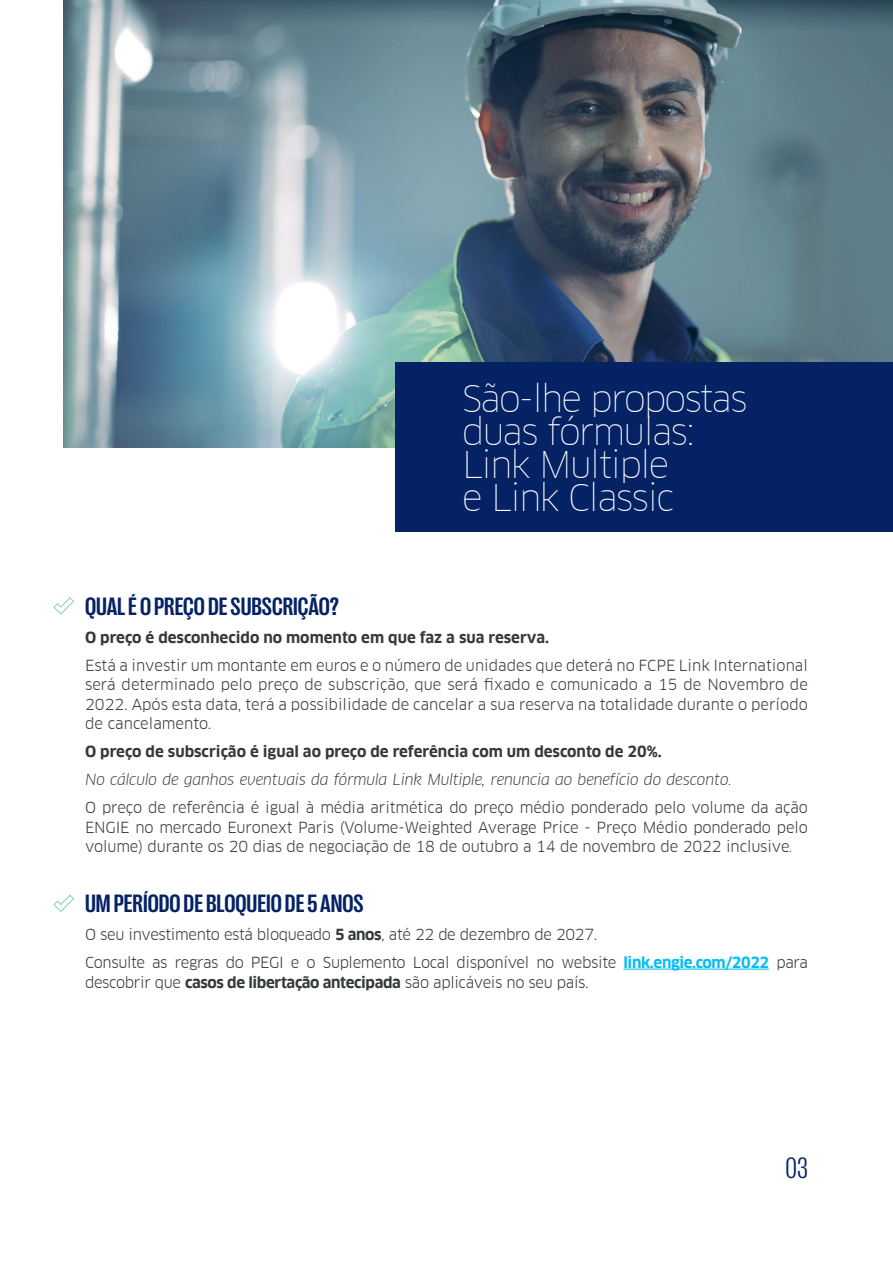
<style>
.page{position:relative;width:893px;height:1263px;background:#fff}
.page>*{position:absolute;margin:0;border:0;box-sizing:border-box;transform-origin:0 0}
.t1{font:100 36px/33px "Clan Offc Pro";letter-spacing:-.05em;color:#fff}
.t2{font:300 condensed 30px "Right Grotesk";color:#052265}
.t3{font:700 condensed 25.5px "Right Grotesk";color:#052265}
.t4{font:15px/19.5px "Clan Offc Pro";letter-spacing:-.025em;color:#343a3c;text-align:justify}
.t5{font:700 15px "Clan Offc Pro";color:#343a3c}
.t6{font:italic 15px "Clan Offc Pro";letter-spacing:-.01em;color:#343a3c}
.s1{font-style:italic}
.s2{font-weight:700}
.s3{font-weight:700;color:#04bdf2}
</style>
<div class="page">
<img style="left:64px;top:0;width:829px;height:447px">
<div style="left:395px;top:362px;width:498px;height:170px;background:#052265"></div>
<hr style="left:623px;top:968px;width:146px;height:2px;background:#04bdf2">
<svg style="left:53px;top:597px;width:21px;height:17px"></svg>
<svg style="left:53px;top:895px;width:21px;height:17px"></svg>
<p class="t1" style="left:462px;top:382px;width:287px">São-lhe propostas</p>
<p class="t1" style="left:462px;top:415px;width:234px">duas fórmulas:</p>
<p class="t1" style="left:462px;top:448px;width:214px">Link Multiple e Link Classic</p>
<p class="t3" style="left:85px;top:593px;width:255px">QUAL É O PREÇO DE SUBSCRIÇÃO?</p>
<p class="t5" style="left:85px;top:628px;width:466px">O preço é desconhecido no momento em que faz a sua reserva.</p>
<p class="t4" style="left:85px;top:655px;width:724px">Está a investir um montante em euros e o número de unidades que deterá no FCPE Link International será determinado pelo preço de subscrição, que será fixado e comunicado a 15 de Novembro de 2022. Após esta data, terá a possibilidade de cancelar a sua reserva na totalidade durante o período de cancelamento.</p>
<p class="t5" style="left:85px;top:743px;width:578px">O preço de subscrição é igual ao preço de referência com um desconto de 20%.</p>
<p class="t6" style="left:85px;top:771px;width:648px">No cálculo de ganhos eventuais da fórmula Link Multiple, renuncia ao benefício do desconto.</p>
<p class="t4" style="left:85px;top:798px;width:724px">O preço de referência é igual à média aritmética do preço médio ponderado pelo volume da ação ENGIE no mercado Euronext Paris (Volume-Weighted Average Price - Preço Médio ponderado pelo volume) durante os 20 dias de negociação de 18 de outubro a 14 de novembro de 2022 inclusive<span class="s1">.</span></p>
<p class="t3" style="left:85px;top:890px;width:280px">UM PERÍODO DE BLOQUEIO DE 5 ANOS</p>
<p class="t4" style="left:85px;top:925px;width:514px">O seu investimento está bloqueado <span class="s2">5 anos</span>, até 22 de dezembro de 2027.</p>
<p class="t4" style="left:85px;top:953px;width:724px">Consulte as regras do PEGI e o Suplemento Local disponível no website <span class="s3">link.engie.com/2022</span> para descobrir que <span class="s2">casos de libertação antecipada</span> são aplicáveis no seu país.</p>
<p class="t2" style="left:786px;top:1152px;width:24px">03</p>
</div>
